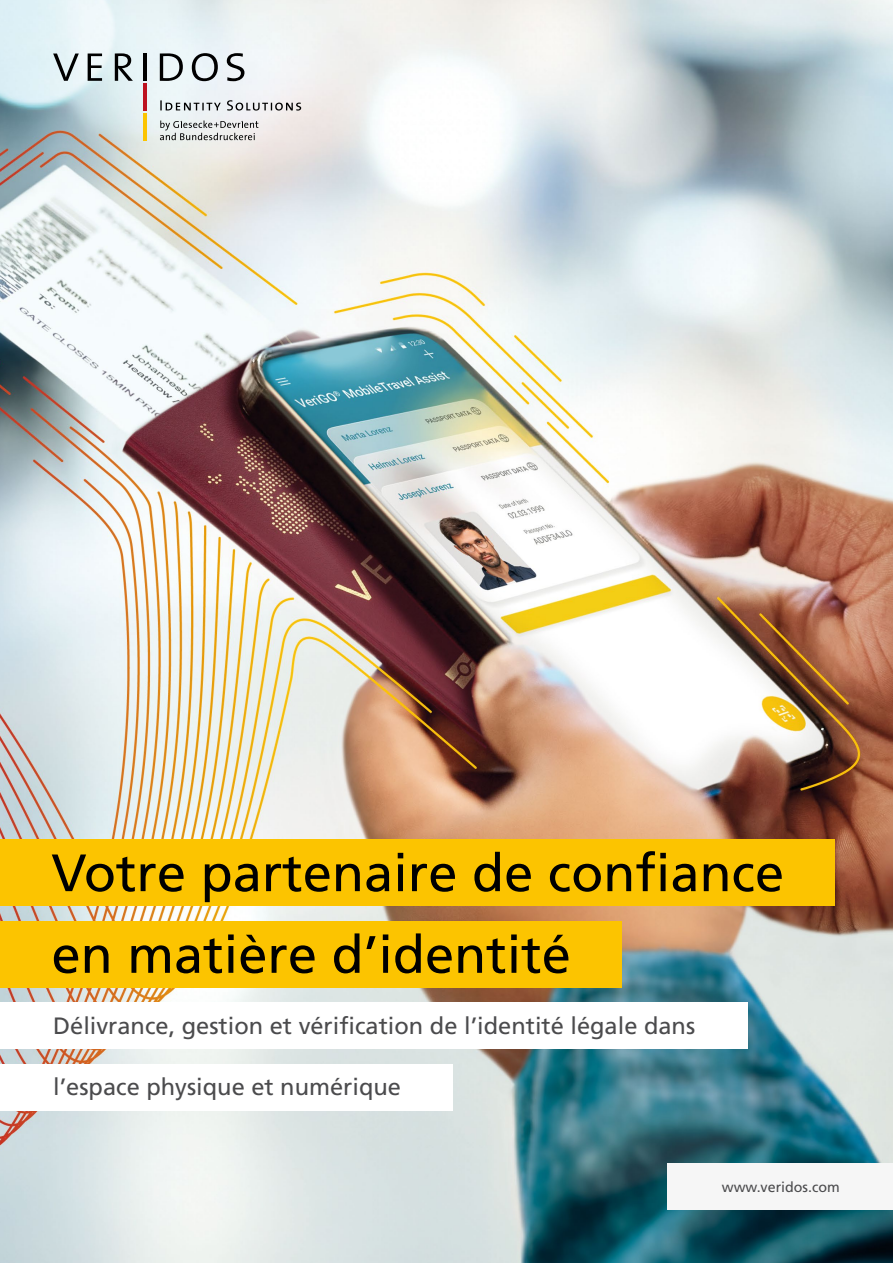
<style>
.page{position:relative;width:893px;height:1263px;background:#fff}
.page>*{position:absolute;margin:0;border:0;box-sizing:border-box;transform-origin:0 0}
.t1{font:52.5px/81.6px "Frutiger";color:#000}
.t2{font:23.7px "Frutiger";color:#4b4b4d}
.t3{font:14.25px "Frutiger";color:#4b4b4d}
</style>
<div class="page">
<img style="left:0;top:0;width:893px;height:1263px">
<div style="left:668px;top:1163px;width:225px;height:47px;background:#f6f6f6"></div>
<div style="left:0;top:921px;width:622px;height:67px;background:#fcc400"></div>
<div style="left:0;top:839px;width:834px;height:67px;background:#fcc400"></div>
<div style="left:0;top:1003px;width:747px;height:46px;background:#fff"></div>
<div style="left:0;top:1064px;width:453px;height:46px;background:#fff"></div>
<hr style="left:144px;top:83px;width:3px;height:28px;background:#bd1220">
<hr style="left:144px;top:113px;width:3px;height:27px;background:#fcc400">
<svg style="left:53px;top:54px;width:26px;height:27px"></svg>
<svg style="left:88px;top:54px;width:14px;height:27px"></svg>
<svg style="left:115px;top:53px;width:18px;height:28px"></svg>
<hr style="left:144px;top:54px;width:3px;height:27px;background:#000">
<svg style="left:160px;top:53px;width:23px;height:28px"></svg>
<svg style="left:192px;top:53px;width:26px;height:28px"></svg>
<svg style="left:227px;top:53px;width:17px;height:28px"></svg>
<svg style="left:160px;top:100px;width:141px;height:11px"></svg>
<svg style="left:160px;top:121px;width:98px;height:19px;background:#bdbfbe"></svg>
<h1 class="t1" style="left:51px;top:832px;width:734px">Votre partenaire de confiance en matière d’identité</h1>
<p class="t2" style="left:53px;top:1012px;width:644px">Délivrance, gestion et vérification de l’identité légale dans</p>
<p class="t2" style="left:53px;top:1073px;width:349px">l’espace physique et numérique</p>
<p class="t3" style="left:722px;top:1179px;width:119px">www.veridos.com</p>
</div>
